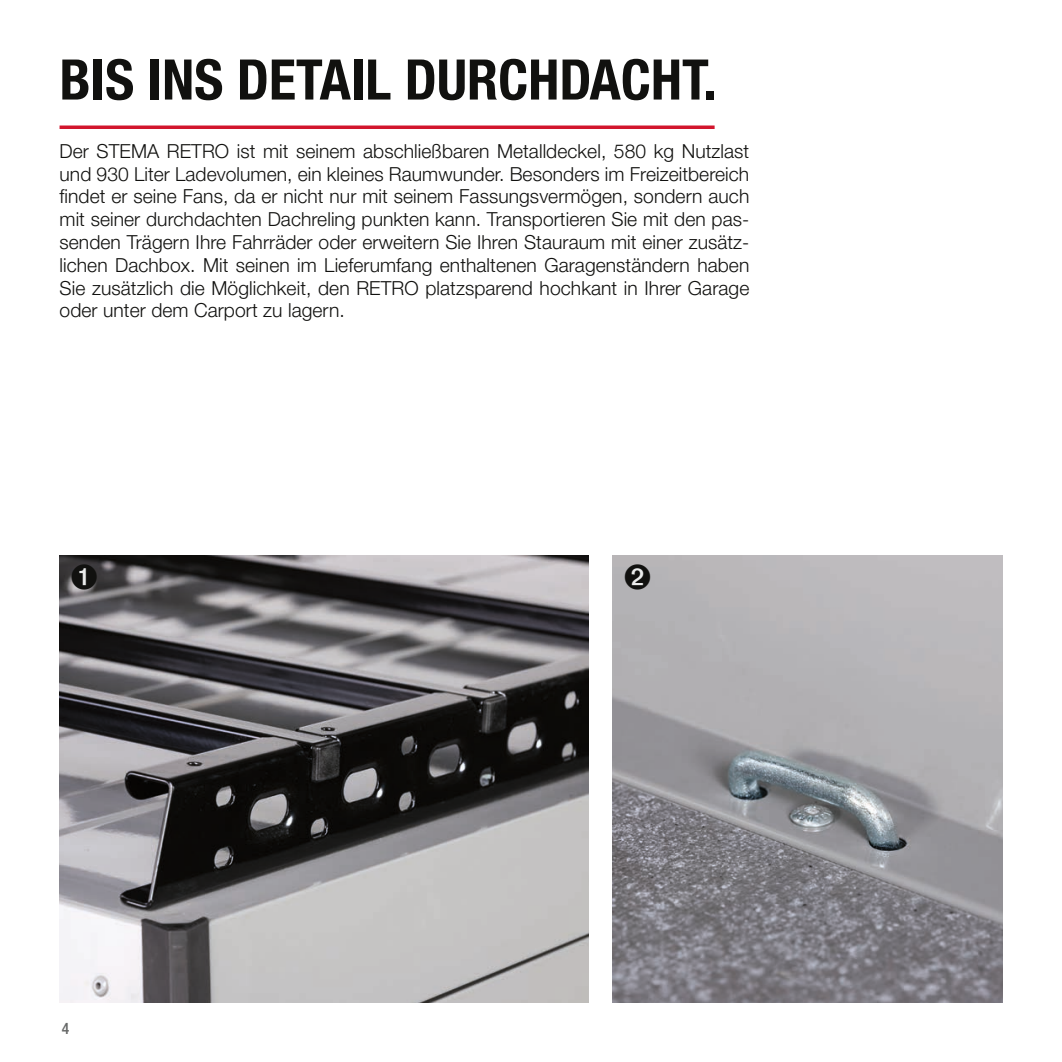
<style>
.page{position:relative;width:1062px;height:1062px;background:#fff}
.page>*{position:absolute;margin:0;border:0;box-sizing:border-box;transform-origin:0 0}
.t1{font:700 condensed 56px "Helvetica Neue LT Pro";color:#11110f}
.t2{font:300 19.25px/22.8px "Helvetica Neue LT Pro";letter-spacing:.005em;color:#11110f;text-align:justify}
.t3{font:500 condensed 15.75px "Helvetica Neue LT Pro";color:#676968}
</style>
<div class="page">
<svg style="left:60px;top:125px;width:654px;height:4px;background:#d73247"></svg>
<img style="left:613px;top:556px;width:389px;height:446px">
<img style="left:60px;top:556px;width:528px;height:446px">
<svg style="left:72px;top:563px;width:25px;height:26px"></svg>
<svg style="left:625px;top:563px;width:25px;height:26px"></svg>
<h1 class="t1" style="left:60px;top:46px;width:659px">BIS INS DETAIL DURCHDACHT.</h1>
<p class="t2" style="left:60px;top:139px;width:691px">Der STEMA RETRO ist mit seinem abschließbaren Metalldeckel, 580 kg Nutzlast und 930 Liter Ladevolumen, ein kleines Raumwunder. Besonders im Freizeitbereich findet er seine Fans, da er nicht nur mit seinem Fassungsvermögen, sondern auch mit seiner durchdachten Dachreling punkten kann. Transportieren Sie mit den pas&shy;senden Trägern Ihre Fahrräder oder erweitern Sie Ihren Stauraum mit einer zusätz&shy;lichen Dachbox. Mit seinen im Lieferumfang enthaltenen Garagenständern haben Sie zusätzlich die Möglichkeit, den RETRO platzsparend hochkant in Ihrer Garage oder unter dem Carport zu lagern.</p>
<p class="t3" style="left:62px;top:1018px;width:9px">4</p>
</div>
